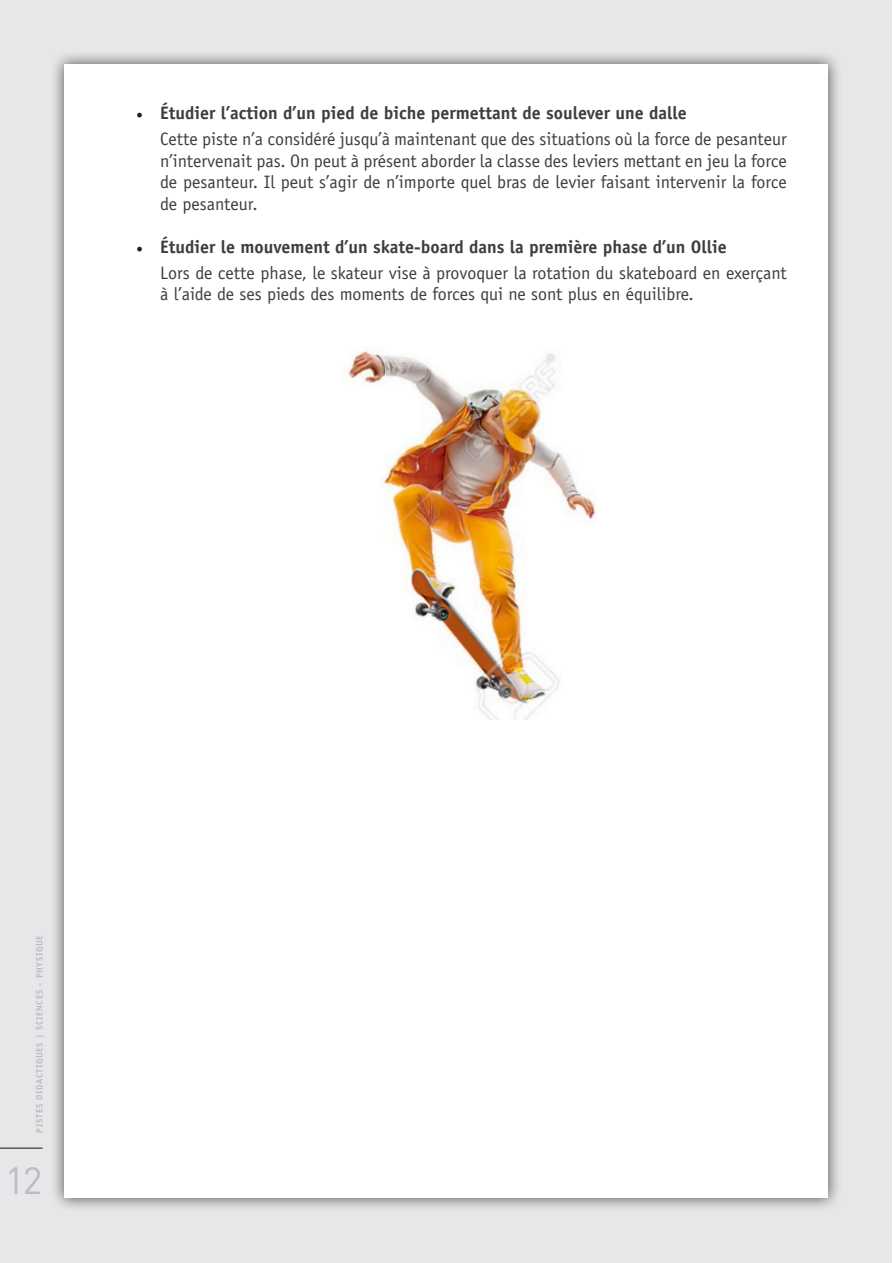
<style>
.page{position:relative;width:893px;height:1263px;background:#fff}
.page>*{position:absolute;margin:0;border:0;box-sizing:border-box;transform-origin:0 0}
.t1{font:37.5px "DINT";color:#bcbdc0}
.t2{font:18px/21.6px "Officina Sans Std";color:#3e3e3f;text-align:justify}
.t3{font:700 18px "Officina Sans Std";color:#3e3e3f}
.t4{font:700 9px "Officina Sans Std";letter-spacing:.08em;color:#bcbdc0}
.s1{font-family:"Minion Pro";font-weight:400;color:#231f20}
</style>
<div class="page">
<div style="left:0;top:0;width:892px;height:1263px;background:#e6e7e9"></div>
<div style="left:50px;top:50px;width:792px;height:1162px;background:#231f20;opacity:.75"></div>
<div style="left:65px;top:65px;width:763px;height:1133px;background:#fff"></div>
<hr style="left:0;top:1147px;width:43px;height:2px;background:#57585a">
<img style="left:348px;top:351px;width:248px;height:368px">
<p class="t3" style="left:136px;top:102px;width:552px"><span class="s1">•</span> Étudier l’action d’un pied de biche permettant de soulever une dalle</p>
<p class="t2" style="left:160px;top:128px;width:628px">Cette piste n’a considéré jusqu’à maintenant que des situations où la force de pesanteur n’intervenait pas. On peut à présent aborder la classe des leviers mettant en jeu la force de pesanteur. Il peut s’agir de n’importe quel bras de levier faisant intervenir la force de pesanteur.</p>
<p class="t3" style="left:136px;top:235px;width:592px"><span class="s1">•</span> Étudier le mouvement d’un skate-board dans la première phase d’un Ollie</p>
<p class="t2" style="left:160px;top:262px;width:628px">Lors de cette phase, le skateur vise à provoquer la rotation du skateboard en exerçant à l’aide de ses pieds des moments de forces qui ne sont plus en équilibre.</p>
<p class="t4" style="left:34px;top:1132px;width:199px;rotate:-90deg">PISTES DIDACTIQUES | SCIENCES - PHYSIQUE</p>
<h1 class="t1" style="left:5px;top:1157px;width:39px">12</h1>
</div>
